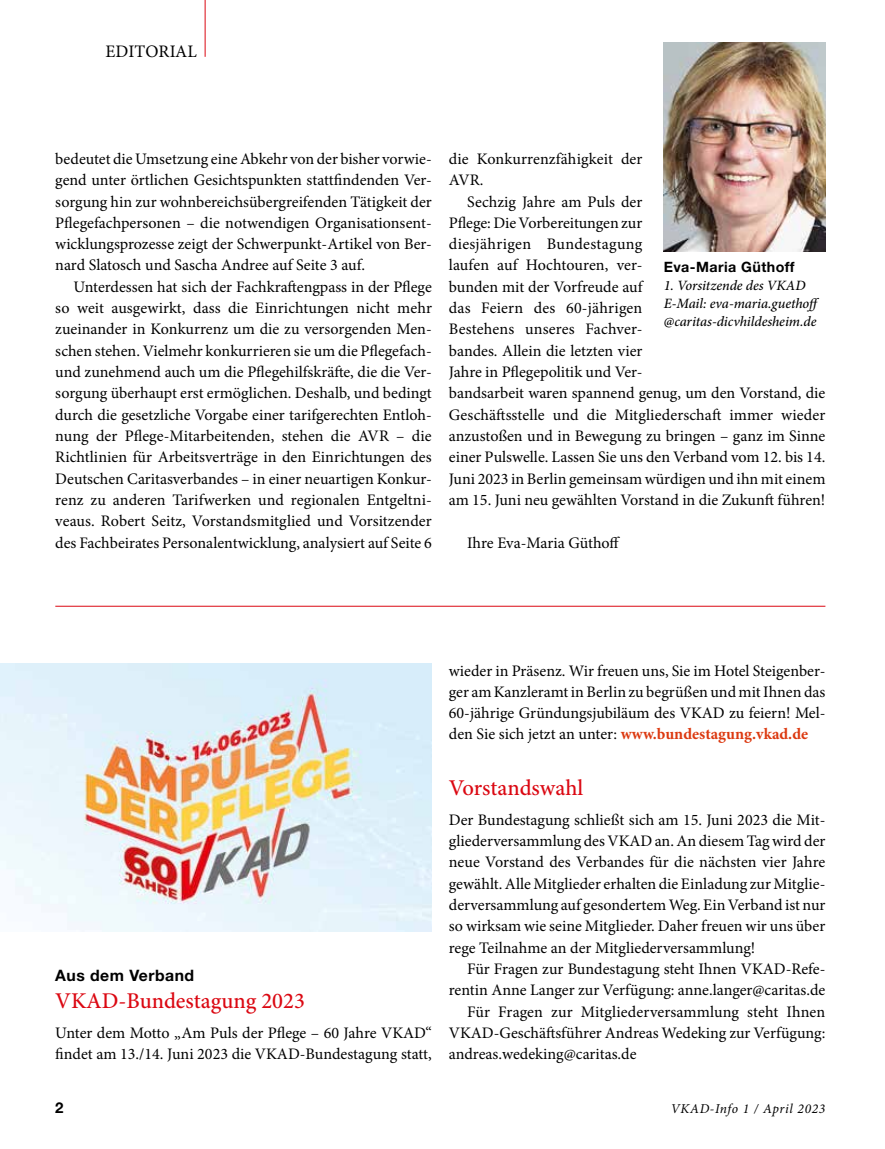
<style>
.page{position:relative;width:885px;height:1149px;background:#fff}
.page>*{position:absolute;margin:0;border:0;box-sizing:border-box;transform-origin:0 0}
.t1{font:500 22.5px "Minion Pro";color:#db0812}
.t2{font:17.55px "Minion Pro";letter-spacing:.005em;color:#000}
.t3{font:16.05px/21.3px "Minion Pro";color:#000}
.t4{font:700 15.75px "Helvetica Neue LT Std";letter-spacing:.03em;color:#000}
.t5{font:700 15px "Helvetica Neue LT Std";color:#000}
.t6{font:italic 500 14.25px/18px "Minion Pro";color:#000}
.t7{font:700 14.25px "Helvetica Neue LT Std";letter-spacing:.03em;color:#000}
.t8{font:italic 13.5px "Minion Pro";letter-spacing:.045em;color:#000}
.s1{font-weight:700;color:#dc3910}
</style>
<div class="page">
<hr style="left:205px;top:0;width:1px;height:57px;background:#db0812">
<img style="left:663px;top:43px;width:162px;height:208px">
<hr style="left:55px;top:605px;width:770px;height:1px;background:#db0812">
<img style="left:0;top:663px;width:432px;height:268px">
<p class="t2" style="left:105px;top:39px;width:93px">EDITORIAL</p>
<p class="t3" style="left:55px;top:148px;width:378px;text-align:justify">bedeutet die Umsetzung eine Abkehr von der bisher vorwie&shy;gend unter örtlichen Gesichtspunkten stattfindenden Ver&shy;sorgung hin zur wohnbereichsübergreifenden Tätigkeit der Pflegefachpersonen – die notwendigen Organisationsent&shy;wicklungsprozesse zeigt der Schwerpunkt-Artikel von Ber&shy;nard Slatosch und Sascha Andree auf Seite 3 auf.</p>
<p class="t3" style="left:55px;top:276px;width:378px;text-indent:18px">Unterdessen hat sich der Fachkraftengpass in der Pflege so weit ausgewirkt, dass die Einrichtungen nicht mehr zueinander in Konkurrenz um die zu versorgenden Men&shy;schen stehen. Vielmehr konkurrieren sie um die Pflegefach&shy;und zunehmend auch um die Pflegehilfskräfte, die die Ver&shy;sorgung überhaupt erst ermöglichen. Deshalb, und bedingt durch die gesetzliche Vorgabe einer tarifgerechten Entloh&shy;nung der Pflege-Mitarbeitenden, stehen die AVR – die Richtlinien für Arbeitsverträge in den Einrichtungen des Deutschen Caritasverbandes – in einer neuartigen Konkur&shy;renz zu anderen Tarifwerken und regionalen Entgeltni&shy;veaus. Robert Seitz, Vorstandsmitglied und Vorsitzender des Fachbeirates Personalentwicklung, analysiert auf Seite 6</p>
<p class="t3" style="left:449px;top:148px;width:195px">die Konkurrenzfähigkeit der<br>AVR.</p>
<p class="t3" style="left:449px;top:191px;width:378px;text-indent:18px">Sechzig Jahre am Puls der<br>Pflege: Die Vorbereitungen zur<br>diesjährigen Bundestagung<br>laufen auf Hochtouren, ver-<br>bunden mit der Vorfreude auf<br>das Feiern des 60-jährigen<br>Bestehens unseres Fachver-<br>bandes. Allein die letzten vier<br>Jahre in Pflegepolitik und Ver-<br>bandsarbeit waren spannend genug, um den Vorstand, die Geschäftsstelle und die Mitgliederschaft immer wieder anzustoßen und in Bewegung zu bringen – ganz im Sinne einer Pulswelle. Lassen Sie uns den Verband vom 12. bis 14.<br>Juni 2023 in Berlin gemeinsam würdigen und ihn mit einem am 15. Juni neu gewählten Vorstand in die Zukunft führen!</p>
<p class="t3" style="left:467px;top:531px;width:154px">Ihre Eva-Maria Güthoff</p>
<p class="t7" style="left:663px;top:258px;width:132px">Eva-Maria Güthoff</p>
<p class="t6" style="left:663px;top:276px;width:159px">1. Vorsitzende des VKAD<br>E-Mail: eva-maria.guethoff @caritas-dicvhildesheim.de</p>
<p class="t4" style="left:55px;top:965px;width:140px">Aus dem Verband</p>
<h1 class="t1" style="left:55px;top:985px;width:251px">VKAD-Bundestagung 2023</h1>
<p class="t3" style="left:55px;top:1021px;width:378px">Unter dem Motto „Am Puls der Pflege – 60 Jahre VKAD“ findet am 13./14. Juni 2023 die VKAD-Bundestagung statt,</p>
<p class="t3" style="left:449px;top:659px;width:378px;text-align:justify">wieder in Präsenz. Wir freuen uns, Sie im Hotel Steigenber&shy;ger am Kanzleramt in Berlin zu begrüßen und mit Ihnen das 60-jährige Gründungsjubiläum des VKAD zu feiern! Mel&shy;den Sie sich jetzt an unter: <span class="s1">www.bundestagung.vkad.de</span></p>
<h1 class="t1" style="left:449px;top:772px;width:136px">Vorstandswahl</h1>
<p class="t3" style="left:449px;top:808px;width:378px;text-align:justify">Der Bundestagung schließt sich am 15. Juni 2023 die Mit&shy;gliederversammlung des VKAD an. An diesem Tag wird der neue Vorstand des Verbandes für die nächsten vier Jahre gewählt. Alle Mitglieder erhalten die Einladung zur Mitglie&shy;derversammlung auf gesondertem Weg. Ein Verband ist nur so wirksam wie seine Mitglieder. Daher freuen wir uns über rege Teilnahme an der Mitgliederversammlung!</p>
<p class="t3" style="left:467px;top:957px;width:360px">Für Fragen zur Bundestagung steht Ihnen VKAD-Refe-</p>
<p class="t3" style="left:449px;top:979px;width:378px">rentin Anne Langer zur Verfügung: anne.langer@caritas.de</p>
<p class="t3" style="left:467px;top:1000px;width:359px">Für Fragen zur Mitgliederversammlung steht Ihnen</p>
<p class="t3" style="left:449px;top:1021px;width:378px">VKAD-Geschäftsführer Andreas Wedeking zur Verfügung:</p>
<p class="t3" style="left:449px;top:1043px;width:189px">andreas.wedeking@caritas.de</p>
<p class="t5" style="left:55px;top:1098px;width:10px">2</p>
<p class="t8" style="left:670px;top:1099px;width:156px">VKAD-Info 1 / April 2023</p>
</div>
